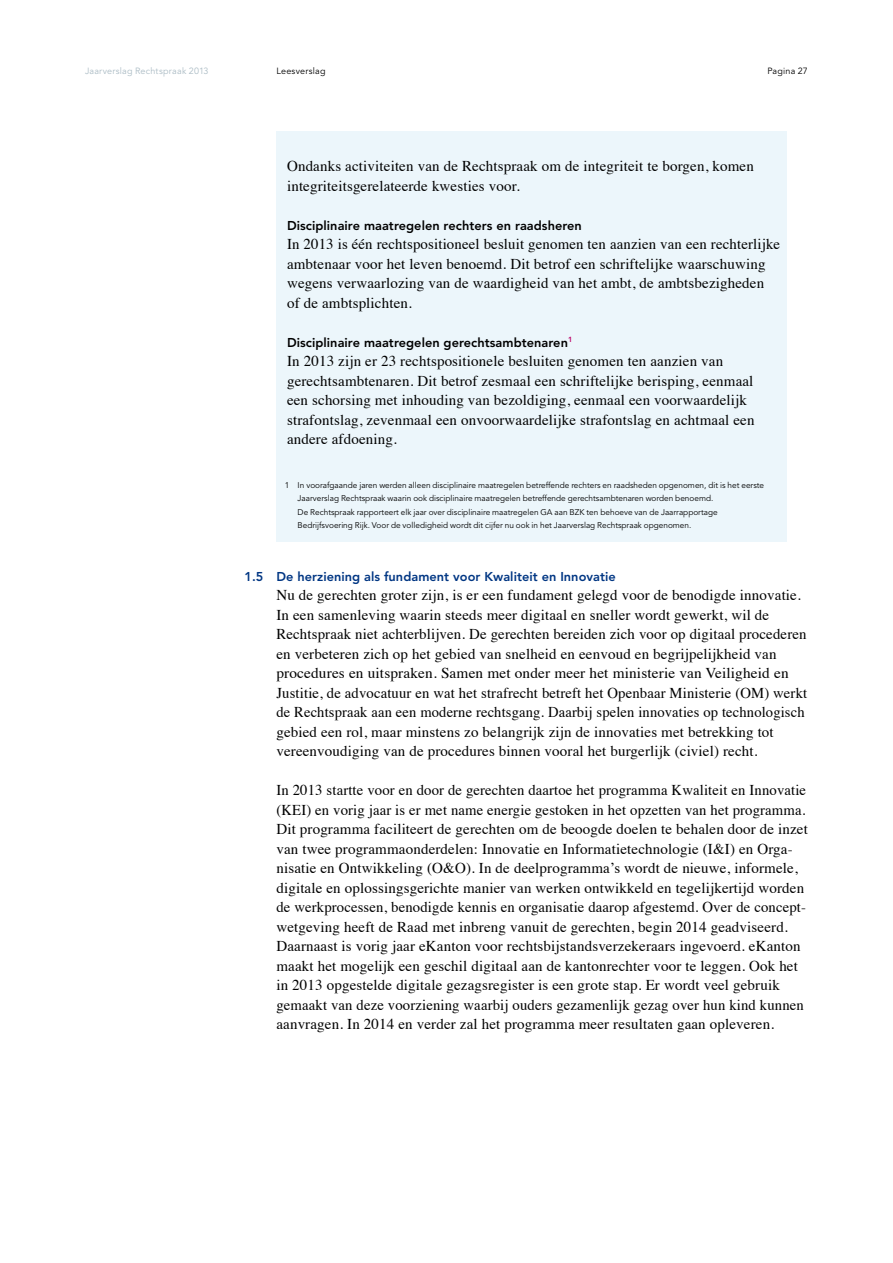
<style>
.page{position:relative;width:893px;height:1263px;background:#fff}
.page>*{position:absolute;margin:0;border:0;box-sizing:border-box;transform-origin:0 0}
.t1{font:15px/19.5px "Times";letter-spacing:.01em;color:#000}
.t2{font:800 12.75px "Avenir";letter-spacing:.005em;color:#000}
.t3{font:800 12.75px "Avenir";letter-spacing:.005em;color:#003683}
.t4{font:9px "Avenir";letter-spacing:.02em;color:#aabbc4}
.t5{font:9px "Avenir";letter-spacing:.02em;color:#000}
.t6{font:8.25px/13.5px "Avenir";color:#000}
</style>
<div class="page">
<div style="left:276px;top:131px;width:511px;height:411px;background:#ecf6fb"></div>
<p class="t4" style="left:85px;top:65px;width:125px">Jaarverslag Rechtspraak 2013</p>
<p class="t5" style="left:276px;top:65px;width:51px">Leesverslag</p>
<p class="t5" style="left:767px;top:65px;width:42px">Pagina 27</p>
<p class="t1" style="left:287px;top:155px;width:468px">Ondanks activiteiten van de Rechtspraak om de integriteit te borgen, komen integriteitsgerelateerde kwesties voor.</p>
<p class="t2" style="left:287px;top:218px;width:296px">Disciplinaire maatregelen rechters en raadsheren</p>
<p class="t1" style="left:287px;top:233px;width:495px">In 2013 is één rechtspositioneel besluit genomen ten aanzien van een rechterlijke ambtenaar voor het leven benoemd. Dit betrof een schriftelijke waarschuwing wegens verwaarlozing van de waardigheid van het ambt, de ambtsbezigheden of de ambtsplichten.</p>
<p class="t2" style="left:287px;top:335px;width:287px">Disciplinaire maatregelen gerechtsambtenaren<sup>1</sup></p>
<p class="t1" style="left:287px;top:350px;width:469px">In 2013 zijn er 23 rechtspositionele besluiten genomen ten aanzien van gerechtsambtenaren. Dit betrof zesmaal een schriftelijke berisping, eenmaal een schorsing met inhouding van bezoldiging, eenmaal een voorwaardelijk strafontslag, zevenmaal een onvoorwaardelijke strafontslag en achtmaal een andere afdoening.</p>
<p class="t6" style="left:298px;top:478px;width:468px;text-indent:-13px">1 In voorafgaande jaren werden alleen disciplinaire maatregelen betreffende rechters en raadsheden opgenomen, dit is het eerste Jaarverslag Rechtspraak waarin ook disciplinaire maatregelen betreffende gerechtsambtenaren worden benoemd.<br>De Rechtspraak rapporteert elk jaar over disciplinaire maatregelen GA aan BZK ten behoeve van de Jaarrapportage Bedrijfsvoering Rijk. Voor de volledigheid wordt dit cijfer nu ook in het Jaarverslag Rechtspraak opgenomen.</p>
<p class="t3" style="left:244px;top:569px;width:373px">1.5 De herziening als fundament voor Kwaliteit en Innovatie</p>
<p class="t1" style="left:276px;top:584px;width:532px">Nu de gerechten groter zijn, is er een fundament gelegd voor de benodigde innovatie.<br>In een samenleving waarin steeds meer digitaal en sneller wordt gewerkt, wil de Rechtspraak niet achterblijven. De gerechten bereiden zich voor op digitaal procederen en verbeteren zich op het gebied van snelheid en eenvoud en begrijpelijkheid van procedures en uitspraken. Samen met onder meer het ministerie van Veiligheid en Justitie, de advocatuur en wat het strafrecht betreft het Openbaar Ministerie (OM) werkt de Rechtspraak aan een moderne rechtsgang. Daarbij spelen innovaties op technologisch gebied een rol, maar minstens zo belangrijk zijn de innovaties met betrekking tot vereenvoudiging van de procedures binnen vooral het burgerlijk (civiel) recht.</p>
<p class="t1" style="left:276px;top:779px;width:533px">In 2013 startte voor en door de gerechten daartoe het programma Kwaliteit en Innovatie (KEI) en vorig jaar is er met name energie gestoken in het opzetten van het programma.<br>Dit programma faciliteert de gerechten om de beoogde doelen te behalen door de inzet van twee programmaonderdelen: Innovatie en Informatietechnologie (I&amp;I) en Orga&shy;nisatie en Ontwikkeling (O&amp;O). In de deelprogramma’s wordt de nieuwe, informele, digitale en oplossingsgerichte manier van werken ontwikkeld en tegelijkertijd worden de werkprocessen, benodigde kennis en organisatie daarop afgestemd. Over de concept&shy;wetgeving heeft de Raad met inbreng vanuit de gerechten, begin 2014 geadviseerd.<br>Daarnaast is vorig jaar eKanton voor rechtsbijstandsverzekeraars ingevoerd. eKanton maakt het mogelijk een geschil digitaal aan de kantonrechter voor te leggen. Ook het in 2013 opgestelde digitale gezagsregister is een grote stap. Er wordt veel gebruik gemaakt van deze voorziening waarbij ouders gezamenlijk gezag over hun kind kunnen aanvragen. In 2014 en verder zal het programma meer resultaten gaan opleveren.</p>
</div>
